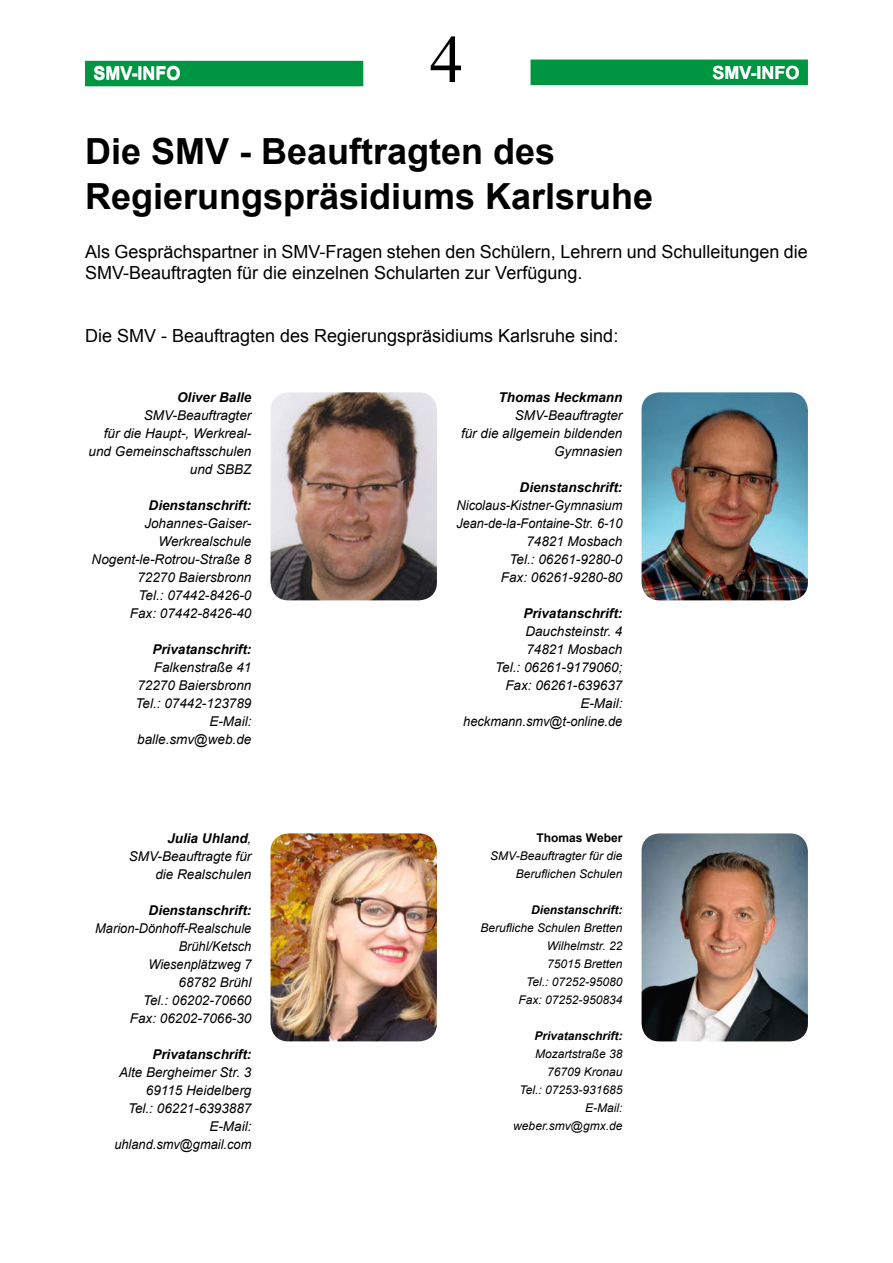
<style>
.page{position:relative;width:893px;height:1263px;background:#fff}
.page>*{position:absolute;margin:0;border:0;box-sizing:border-box;transform-origin:0 0}
.t1{font:67.5px "Times New Roman";color:#000}
.t2{font:700 36px/45px "Arial";color:#000}
.t3{font:18px/21px "Arial";color:#000}
.t4{font:700 18px "Arial";color:#fff}
.t5{font:italic 13.5px/18px "Arial";color:#000;text-align:right}
.t6{font:italic 13.5px/18px "Arial";color:#000;text-align:right;scale:.95 1}
.t7{font:italic 700 13.5px "Arial";color:#000}
.t8{font:italic 12px/18px "Arial";color:#000;text-align:right}
.t9{font:italic 700 12px "Arial";color:#000}
.t10{font:700 12px "Arial";color:#000}
.s1{font-weight:700}
</style>
<div class="page">
<div style="left:85px;top:61px;width:278px;height:25px;background:#009641"></div>
<div style="left:530px;top:60px;width:278px;height:25px;background:#009641"></div>
<img style="left:271px;top:392px;width:166px;height:208px">
<img style="left:271px;top:833px;width:166px;height:208px">
<img style="left:642px;top:392px;width:166px;height:208px">
<img style="left:642px;top:833px;width:166px;height:208px">
<h3 class="t4" style="left:94px;top:61px;width:89px">SMV-INFO</h3>
<h1 class="t1" style="left:430px;top:14px;width:35px">4</h1>
<h2 class="t2" style="left:85px;top:130px;width:570px">Die SMV - Beauftragten des<br>Regierungspräsidiums Karlsruhe</h2>
<h3 class="t4" style="left:712px;top:61px;width:89px">SMV-INFO</h3>
<h3 class="t3" style="left:85px;top:242px;width:724px">Als Gesprächspartner in SMV-Fragen stehen den Schülern, Lehrern und Schulleitungen die<br>SMV-Beauftragten für die einzelnen Schularten zur Verfügung.</h3>
<h3 class="t3" style="left:85px;top:326px;width:535px">Die SMV - Beauftragten des Regierungspräsidiums Karlsruhe sind:</h3>
<p class="t7" style="left:177px;top:389px;width:76px">Oliver Balle</p>
<p class="t5" style="left:89px;top:407px;width:164px">SMV-Beauftragter<br>für die Haupt-, Werkreal&shy;und Gemeinschaftsschulen und SBBZ</p>
<p class="t7" style="left:149px;top:497px;width:104px">Dienstanschrift:</p>
<p class="t5" style="left:92px;top:515px;width:161px">Johannes-Gaiser-<br>Werkrealschule<br>Nogent-le-Rotrou-Straße 8<br>72270 Baiersbronn<br>Tel.: 07442-8426-0<br>Fax: 07442-8426-40</p>
<p class="t7" style="left:152px;top:641px;width:101px">Privatanschrift:</p>
<p class="t5" style="left:136px;top:659px;width:117px">Falkenstraße 41<br>72270 Baiersbronn<br>Tel.: 07442-123789<br>E-Mail: balle.smv@web.de</p>
<p class="t5" style="left:129px;top:830px;width:124px"><span class="s1">Julia Uhland</span>,<br>SMV-Beauftragte für die Realschulen</p>
<p class="t7" style="left:149px;top:902px;width:104px">Dienstanschrift:</p>
<p class="t6" style="left:95px;top:920px;width:166px">Marion-Dönhoff-Realschule<br>Brühl/Ketsch<br>Wiesenplätzweg 7<br>68782 Brühl<br>Tel.: 06202-70660<br>Fax: 06202-7066-30</p>
<p class="t7" style="left:152px;top:1046px;width:101px">Privatanschrift:</p>
<p class="t5" style="left:114px;top:1064px;width:139px">Alte Bergheimer Str. 3<br>69115 Heidelberg<br>Tel.: 06221-6393887<br>E-Mail: uhland.smv@gmail.com</p>
<p class="t7" style="left:499px;top:389px;width:125px">Thomas Heckmann</p>
<p class="t5" style="left:461px;top:407px;width:163px">SMV-Beauftragter<br>für die allgemein bildenden<br>Gymnasien</p>
<p class="t7" style="left:520px;top:479px;width:104px">Dienstanschrift:</p>
<p class="t6" style="left:456px;top:497px;width:176px">Nicolaus-Kistner-Gymnasium<br>Jean-de-la-Fontaine-Str. 6-10<br>74821 Mosbach<br>Tel.: 06261-9280-0<br>Fax: 06261-9280-80</p>
<p class="t7" style="left:523px;top:605px;width:101px">Privatanschrift:</p>
<p class="t5" style="left:463px;top:623px;width:161px">Dauchsteinstr. 4<br>74821 Mosbach<br>Tel.: 06261-9179060;<br>Fax: 06261-639637<br>E-Mail: heckmann.smv@t-online.de</p>
<p class="t10" style="left:537px;top:830px;width:87px">Thomas Weber</p>
<p class="t8" style="left:490px;top:847px;width:134px">SMV-Beauftragter für die<br>Beruflichen Schulen</p>
<p class="t9" style="left:531px;top:902px;width:93px">Dienstanschrift:</p>
<p class="t8" style="left:480px;top:919px;width:144px">Berufliche Schulen Bretten<br>Wilhelmstr. 22<br>75015 Bretten<br>Tel.: 07252-95080<br>Fax: 07252-950834</p>
<p class="t9" style="left:534px;top:1028px;width:90px">Privatanschrift:</p>
<p class="t8" style="left:513px;top:1045px;width:111px">Mozartstraße 38<br>76709 Kronau<br>Tel.: 07253-931685<br>E-Mail: weber.smv@gmx.de</p>
</div>
